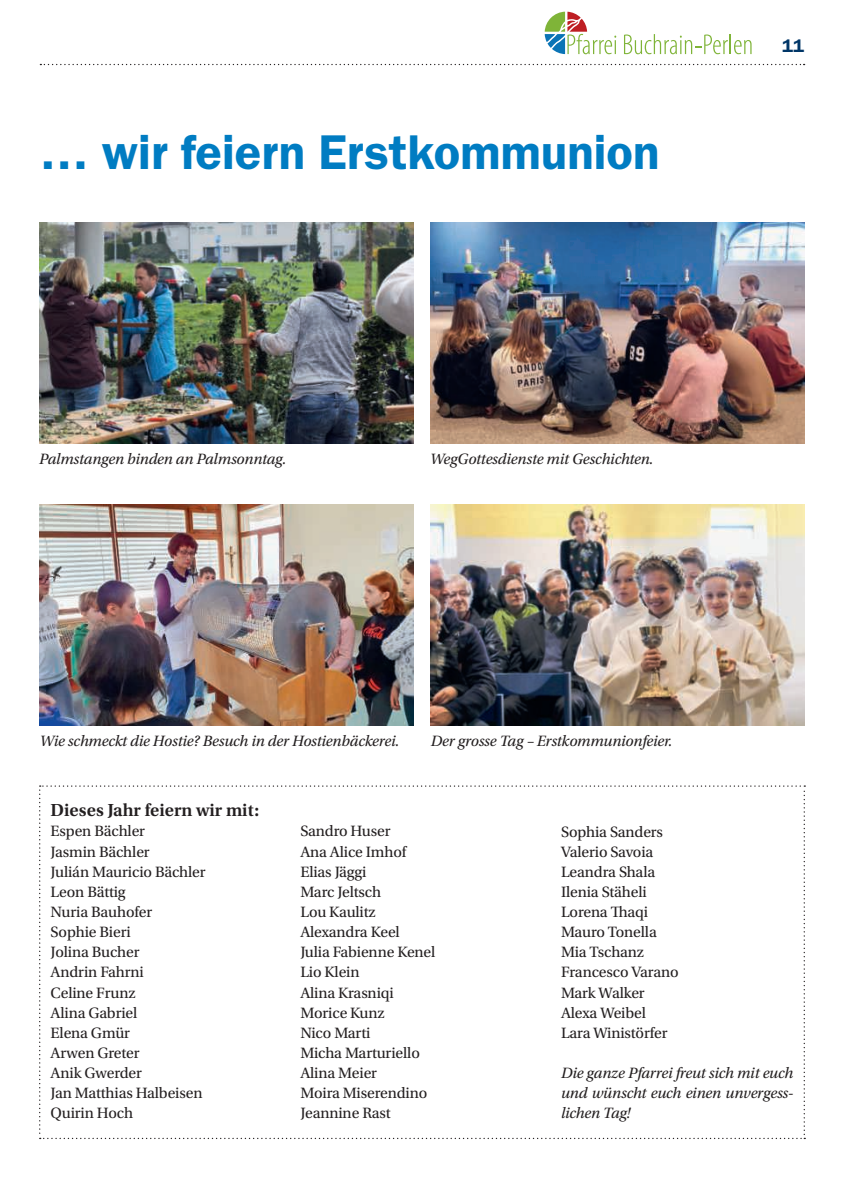
<style>
.page{position:relative;width:844px;height:1191px;background:#fff}
.page>*{position:absolute;margin:0;border:0;box-sizing:border-box;transform-origin:0 0}
.t1{font:600 49px "ITC Franklin Gothic Std";color:#007cc2}
.t2{font:600 18.38px "Utopia Std";color:#231f20}
.t3{font:600 18.38px "ITC Franklin Gothic Std";color:#003667}
.t4{font:15.75px/20.1px "Utopia Std";letter-spacing:-.01em;color:#231f20}
.t5{font:italic 15.75px/20.1px "Utopia Std";letter-spacing:-.01em;color:#231f20;text-align:justify}
</style>
<div class="page">
<svg style="left:544px;top:12px;width:72px;height:42px"></svg>
<svg style="left:624px;top:34px;width:127px;height:20px"></svg>
<svg style="left:40px;top:64px;width:764px;height:1px"></svg>
<svg style="left:39px;top:785px;width:766px;height:354px"></svg>
<img style="left:40px;top:504px;width:373px;height:221px">
<img style="left:430px;top:222px;width:374px;height:222px">
<img style="left:40px;top:222px;width:373px;height:222px">
<img style="left:430px;top:504px;width:374px;height:221px">
<h1 class="t1" style="left:40px;top:123px;width:621px">… wir feiern Erstkommunion</h1>
<p class="t3" style="left:781px;top:35px;width:24px">11</p>
<p class="t5" style="left:39px;top:449px;width:249px">Palmstangen binden an Palmsonntag.</p>
<p class="t5" style="left:430px;top:449px;width:225px">WegGottesdienste mit Geschichten.</p>
<p class="t5" style="left:40px;top:731px;width:361px">Wie schmeckt die Hostie? Besuch in der Hostienbäckerei.</p>
<p class="t5" style="left:430px;top:731px;width:243px">Der grosse Tag – Erstkommunionfeier.</p>
<p class="t2" style="left:51px;top:800px;width:210px">Dieses Jahr feiern wir mit:</p>
<p class="t4" style="left:51px;top:821px;width:156px">Espen Bächler<br>Jasmin Bächler<br>Julián Mauricio Bächler<br>Leon Bättig<br>Nuria Bauhofer<br>Sophie Bieri<br>Jolina Bucher<br>Andrin Fahrni<br>Celine Frunz<br>Alina Gabriel<br>Elena Gmür<br>Arwen Greter<br>Anik Gwerder<br>Jan Matthias Halbeisen<br>Quirin Hoch</p>
<p class="t4" style="left:300px;top:821px;width:136px">Sandro Huser<br>Ana Alice Imhof<br>Elias Jäggi<br>Marc Jeltsch<br>Lou Kaulitz<br>Alexandra Keel<br>Julia Fabienne Kenel<br>Lio Klein<br>Alina Krasniqi<br>Morice Kunz<br>Nico Marti<br>Micha Marturiello<br>Alina Meier<br>Moira Miserendino<br>Jeannine Rast</p>
<p class="t4" style="left:561px;top:821px;width:119px">Sophia Sanders<br>Valerio Savoia<br>Leandra Shala<br>Ilenia Stäheli<br>Lorena Thaqi<br>Mauro Tonella<br>Mia Tschanz<br>Francesco Varano<br>Mark Walker<br>Alexa Weibel<br>Lara Winistörfer</p>
<p class="t5" style="left:561px;top:1063px;width:234px">Die ganze Pfarrei freut sich mit euch und wünscht euch einen unvergess&shy;lichen Tag!</p>
</div>
